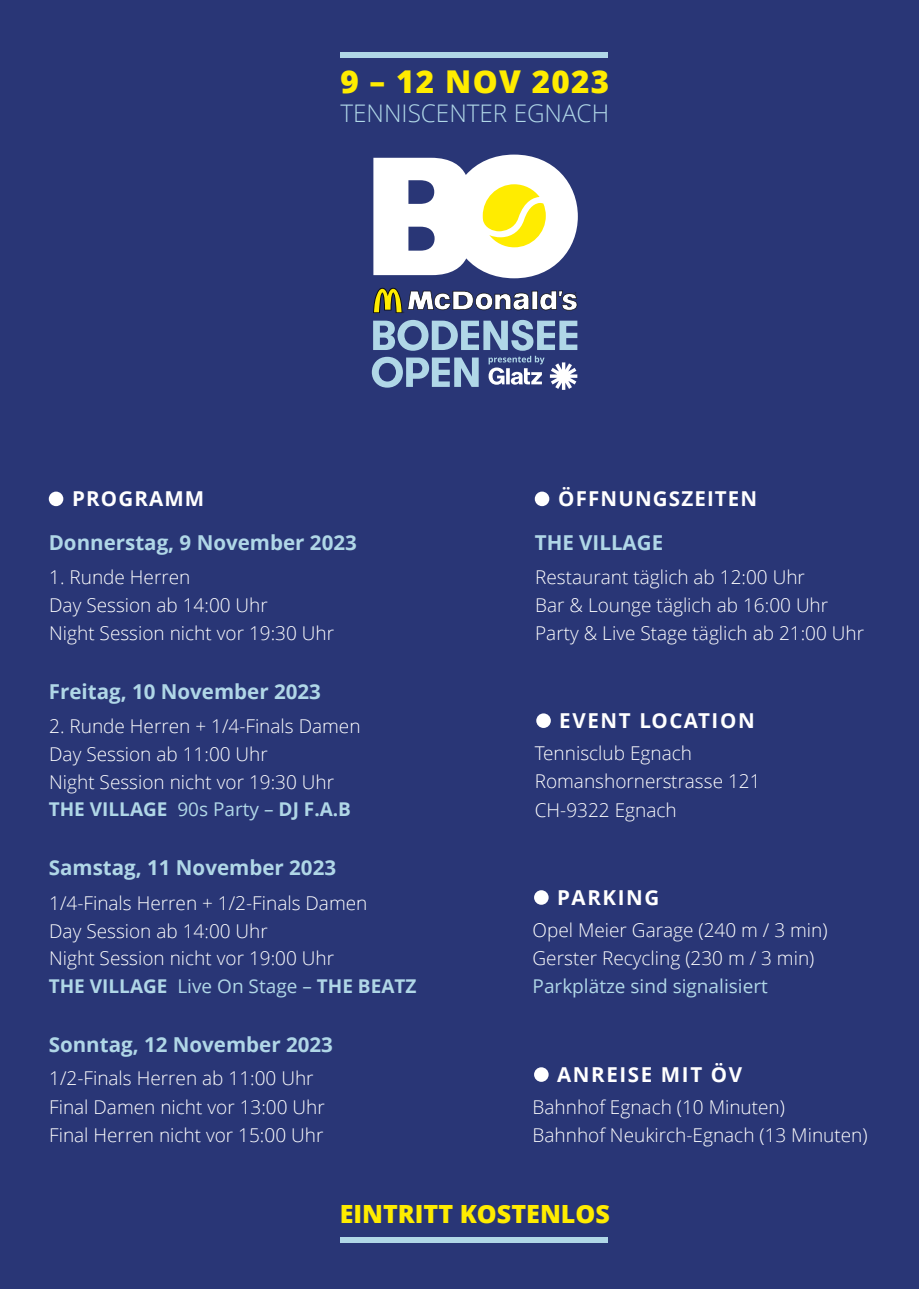
<style>
.page{position:relative;width:919px;height:1289px;background:#fff}
.page>*{position:absolute;margin:0;border:0;box-sizing:border-box;transform-origin:0 0}
.t1{font:800 31.35px "Open Sans";letter-spacing:.04em;color:#ffec00}
.t2{font:800 25.05px "Open Sans";color:#ffec00}
.t3{font:300 24.3px "Open Sans";color:#b0d7e7}
.t4{font:700 20.55px "Open Sans";color:#b0d7e7}
.t5{font:700 20.55px "Open Sans";letter-spacing:.07em;color:#fff}
.t6{font:300 19.05px/27.6px "Open Sans";color:#fff}
.t7{font:700 19.05px "Open Sans";color:#b0d7e7}
.t8{font:19.05px "Open Sans";color:#b0d7e7}
.s1{font-weight:400}
</style>
<div class="page">
<div style="left:0;top:0;width:918px;height:1288px;background:#293676"></div>
<div style="left:49px;top:491px;width:14px;height:15px;background:#fff;border-radius:50%"></div>
<div style="left:536px;top:713px;width:14px;height:15px;background:#fff;border-radius:50%"></div>
<div style="left:340px;top:52px;width:268px;height:5px;background:#b0d7e7"></div>
<svg style="left:373px;top:155px;width:204px;height:123px;background:#dbdbcd"></svg>
<svg style="left:373px;top:288px;width:204px;height:25px"></svg>
<svg style="left:372px;top:320px;width:205px;height:70px"></svg>
<div style="left:534px;top:491px;width:15px;height:15px;background:#fff;border-radius:50%"></div>
<div style="left:534px;top:890px;width:14px;height:14px;background:#fff;border-radius:50%"></div>
<div style="left:534px;top:1067px;width:14px;height:14px;background:#fff;border-radius:50%"></div>
<div style="left:340px;top:1237px;width:268px;height:5px;background:#b0d7e7"></div>
<h1 class="t1" style="left:340px;top:58px;width:270px">9 – 12 NOV 2023</h1>
<p class="t3" style="left:340px;top:97px;width:270px">TENNISCENTER EGNACH</p>
<p class="t5" style="left:72px;top:484px;width:134px">PROGRAMM</p>
<p class="t4" style="left:49px;top:527px;width:309px">Donnerstag, 9 November 2023</p>
<p class="t6" style="left:49px;top:563px;width:286px">1. Runde Herren<br>Day Session ab 14:00 Uhr<br>Night Session nicht vor 19:30 Uhr</p>
<p class="t4" style="left:49px;top:676px;width:274px">Freitag, 10 November 2023</p>
<p class="t6" style="left:49px;top:712px;width:313px">2. Runde Herren + 1/4-Finals Damen<br>Day Session ab 11:00 Uhr<br>Night Session nicht vor 19:30 Uhr</p>
<p class="t7" style="left:49px;top:796px;width:304px">THE VILLAGE <span class="s1">90s Party –</span> DJ F.A.B</p>
<p class="t4" style="left:49px;top:853px;width:289px">Samstag, 11 November 2023</p>
<p class="t6" style="left:49px;top:888px;width:320px">1/4-Finals Herren + 1/2-Finals Damen<br>Day Session ab 14:00 Uhr<br>Night Session nicht vor 19:00 Uhr</p>
<p class="t7" style="left:49px;top:972px;width:369px">THE VILLAGE <span class="s1">Live On Stage –</span> THE BEATZ</p>
<p class="t4" style="left:49px;top:1029px;width:286px">Sonntag, 12 November 2023</p>
<p class="t6" style="left:49px;top:1063px;width:277px;line-height:28.3px">1/2-Finals Herren ab 11:00 Uhr<br>Final Damen nicht vor 13:00 Uhr<br>Final Herren nicht vor 15:00 Uhr</p>
<p class="t5" style="left:558px;top:484px;width:200px">ÖFFNUNGSZEITEN</p>
<p class="t4" style="left:534px;top:527px;width:130px">THE VILLAGE</p>
<p class="t6" style="left:535px;top:563px;width:330px">Restaurant täglich ab 12:00 Uhr<br>Bar &amp; Lounge täglich ab 16:00 Uhr<br>Party &amp; Live Stage täglich ab 21:00 Uhr</p>
<p class="t5" style="left:559px;top:706px;width:197px">EVENT LOCATION</p>
<p class="t6" style="left:534px;top:738px;width:227px;line-height:28.3px">Tennisclub Egnach<br>Romanshornerstrasse 121<br>CH-9322 Egnach</p>
<p class="t5" style="left:557px;top:882px;width:104px">PARKING</p>
<p class="t6" style="left:532px;top:915px;width:296px;line-height:28.3px">Opel Meier Garage (240 m / 3 min)<br>Gerster Recycling (230 m / 3 min)</p>
<p class="t8" style="left:532px;top:973px;width:237px">Parkplätze sind signalisiert</p>
<p class="t5" style="left:557px;top:1059px;width:187px">ANREISE MIT ÖV</p>
<p class="t6" style="left:532px;top:1092px;width:336px;line-height:28.3px">Bahnhof Egnach (10 Minuten)<br>Bahnhof Neukirch-Egnach (13 Minuten)</p>
<h2 class="t2" style="left:340px;top:1195px;width:272px">EINTRITT KOSTENLOS</h2>
</div>
